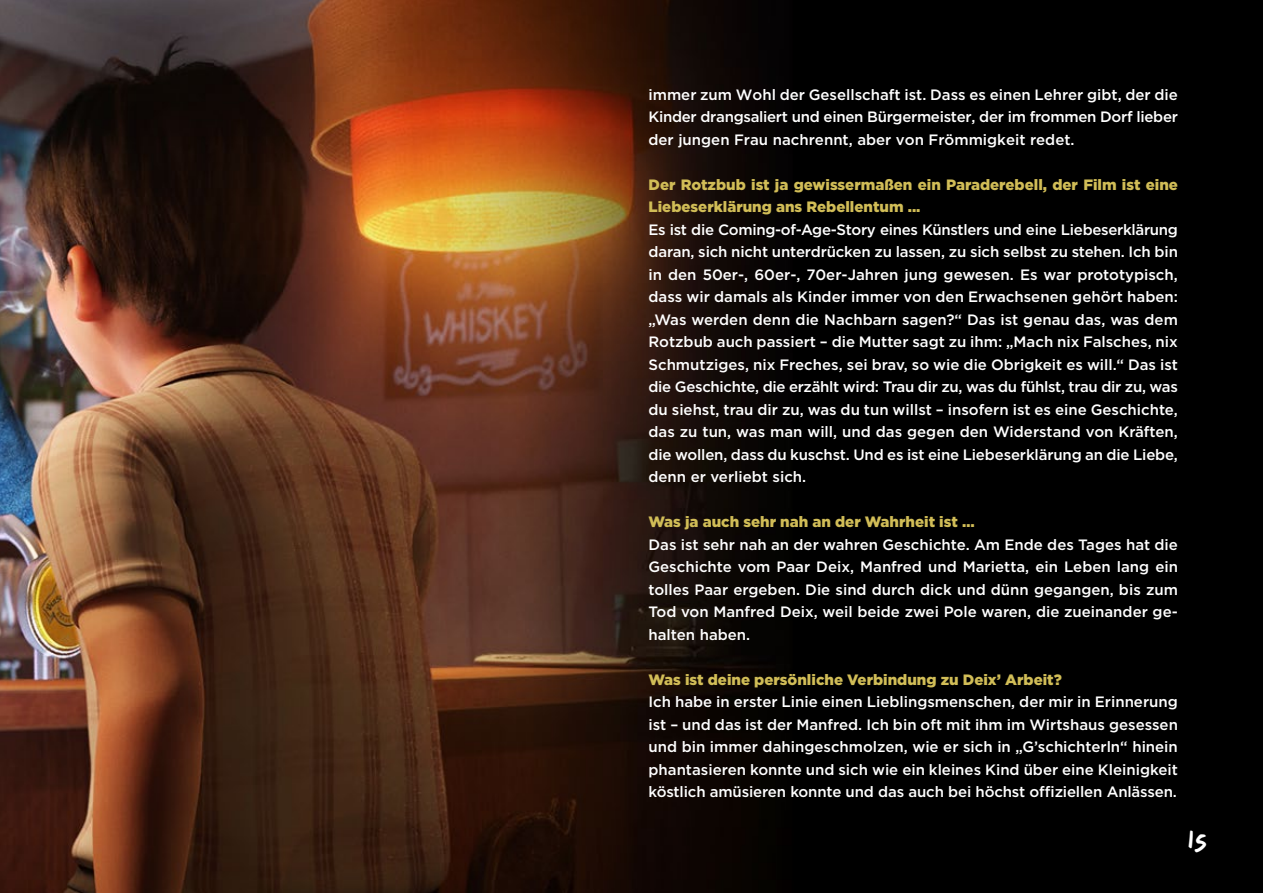
<style>
.page{position:relative;width:1263px;height:893px;background:#fff}
.page>*{position:absolute;margin:0;border:0;box-sizing:border-box;transform-origin:0 0}
.t1{font:27px "ABNORMAL";color:#fff}
.t2{font:500 15px/22.5px "Gotham";color:#fff;text-align:justify}
.t3{font:900 15px/22.5px "Gotham";color:#d1bd57}
</style>
<div class="page">
<img style="left:0;top:0;width:1263px;height:893px">
<p class="t2" style="left:648px;top:83px;width:531px">immer zum Wohl der Gesellschaft ist. Dass es einen Lehrer gibt, der die Kinder drangsaliert und einen Bürgermeister, der im frommen Dorf lieber der jungen Frau nachrennt, aber von Frömmigkeit redet.</p>
<p class="t3" style="left:648px;top:173px;width:531px">Der Rotzbub ist ja gewissermaßen ein Paraderebell, der Film ist eine<br>Liebeserklärung ans Rebellentum ...</p>
<p class="t2" style="left:648px;top:218px;width:531px">Es ist die Coming-of-Age-Story eines Künstlers und eine Liebeserklärung daran, sich nicht unterdrücken zu lassen, zu sich selbst zu stehen. Ich bin in den 50er-, 60er-, 70er-Jahren jung gewesen. Es war prototypisch, dass wir damals als Kinder immer von den Erwachsenen gehört haben: „Was werden denn die Nachbarn sagen?“ Das ist genau das, was dem Rotzbub auch passiert – die Mutter sagt zu ihm: „Mach nix Falsches, nix Schmutziges, nix Freches, sei brav, so wie die Obrigkeit es will.“ Das ist die Geschichte, die erzählt wird: Trau dir zu, was du fühlst, trau dir zu, was du siehst, trau dir zu, was du tun willst – insofern ist es eine Geschichte, das zu tun, was man will, und das gegen den Widerstand von Kräften, die wollen, dass du kuschst. Und es ist eine Liebeserklärung an die Liebe, denn er verliebt sich.</p>
<p class="t3" style="left:648px;top:510px;width:328px">Was ja auch sehr nah an der Wahrheit ist …</p>
<p class="t2" style="left:648px;top:533px;width:531px">Das ist sehr nah an der wahren Geschichte. Am Ende des Tages hat die Geschichte vom Paar Deix, Manfred und Marietta, ein Leben lang ein tolles Paar ergeben. Die sind durch dick und dünn gegangen, bis zum Tod von Manfred Deix, weil beide zwei Pole waren, die zueinander ge&shy;halten haben.</p>
<p class="t3" style="left:648px;top:668px;width:415px">Was ist deine persönliche Verbindung zu Deix’ Arbeit?</p>
<p class="t2" style="left:648px;top:690px;width:531px">Ich habe in erster Linie einen Lieblingsmenschen, der mir in Erinnerung ist – und das ist der Manfred. Ich bin oft mit ihm im Wirtshaus gesessen und bin immer dahingeschmolzen, wie er sich in „G’schichterln“ hinein phantasieren konnte und sich wie ein kleines Kind über eine Kleinigkeit köstlich amüsieren konnte und das auch bei höchst offiziellen Anlässen.</p>
<h1 class="t1" style="left:1188px;top:829px;width:20px">15</h1>
</div>
